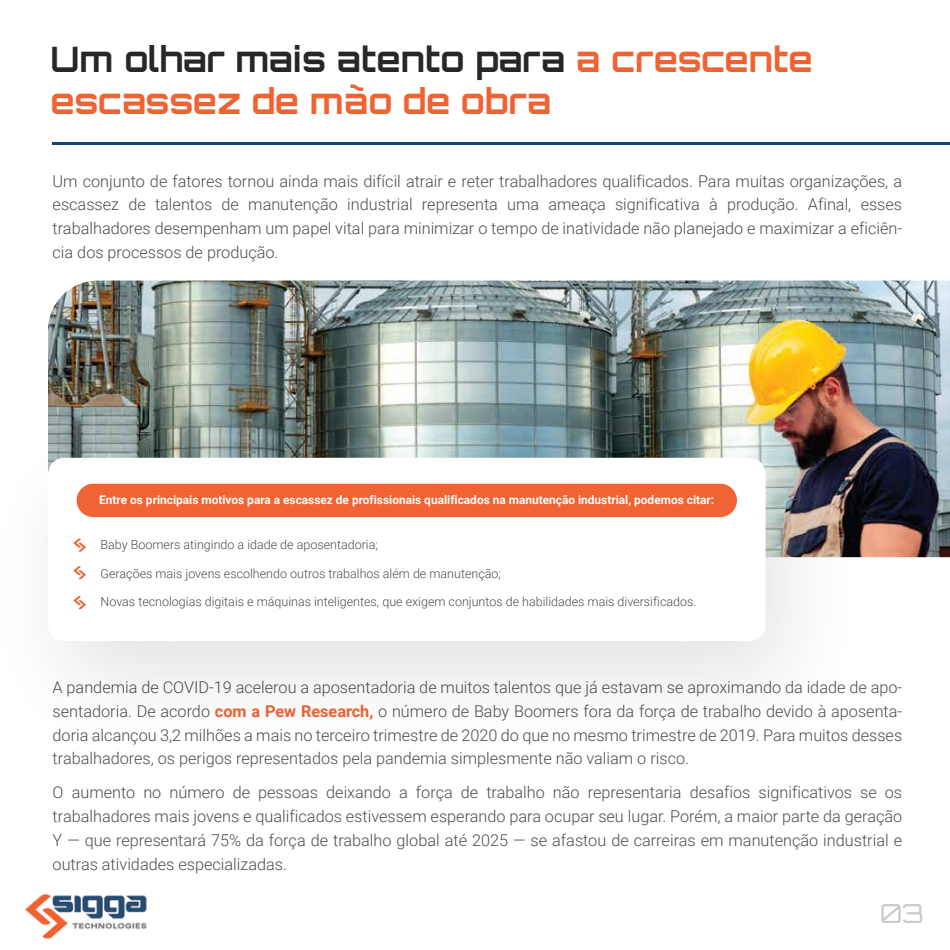
<style>
.page{position:relative;width:950px;height:950px;background:#fff}
.page>*{position:absolute;margin:0;border:0;box-sizing:border-box;transform-origin:0 0}
.t1{font:700 35px/42px "Orbitron";color:#ef6333}
.t2{font:26.25px "Orbitron";color:#c9c9c9}
.t3{font:300 16.25px/23.8px "Roboto";color:#4d4d4d;text-align:justify}
.t4{font:300 12.5px "Roboto";color:#4d4d4d}
.t5{font:700 11.88px "Roboto";color:#fff}
.s1{color:#282727}
.s2{font-weight:700;color:#ef6333}
</style>
<div class="page">
<img style="left:48px;top:280px;width:901px;height:277px">
<hr style="left:53px;top:142px;width:896px;height:3px;background:#144470">
<img style="left:48px;top:385px;width:844px;height:302px">
<div style="left:48px;top:457px;width:717px;height:184px;background:#fff;border-radius:16px"></div>
<div style="left:77px;top:483px;width:659px;height:34px;background:#f06335;border-radius:17px"></div>
<svg style="left:73px;top:538px;width:13px;height:13px"></svg>
<svg style="left:73px;top:566px;width:13px;height:13px"></svg>
<svg style="left:73px;top:596px;width:13px;height:13px"></svg>
<img style="left:25px;top:893px;width:122px;height:47px">
<h1 class="t1" style="left:51px;top:38px;width:763px"><span class="s1">Um olhar mais atento para</span> a crescente escassez de mão de obra</h1>
<p class="t3" style="left:53px;top:168px;width:850px">Um conjunto de fatores tornou ainda mais difícil atrair e reter trabalhadores qualificados. Para muitas organizações, a escassez de talentos de manutenção industrial representa uma ameaça significativa à produção. Afinal, esses trabalhadores desempenham um papel vital para minimizar o tempo de inatividade não planejado e maximizar a eficiên&shy;cia dos processos de produção.</p>
<p class="t5" style="left:99px;top:491px;width:616px">Entre os principais motivos para a escassez de profissionais qualificados na manutenção industrial, podemos citar:</p>
<p class="t4" style="left:100px;top:535px;width:279px">Baby Boomers atingindo a idade de aposentadoria;</p>
<p class="t4" style="left:100px;top:564px;width:402px">Gerações mais jovens escolhendo outros trabalhos além de manutenção;</p>
<p class="t4" style="left:100px;top:593px;width:597px">Novas tecnologias digitais e máquinas inteligentes, que exigem conjuntos de habilidades mais diversificados.</p>
<p class="t3" style="left:53px;top:674px;width:850px">A pandemia de COVID-19 acelerou a aposentadoria de muitos talentos que já estavam se aproximando da idade de apo&shy;sentadoria. De acordo <span class="s2">com a Pew Research,</span> o número de Baby Boomers fora da força de trabalho devido à aposenta&shy;doria alcançou 3,2 milhões a mais no terceiro trimestre de 2020 do que no mesmo trimestre de 2019. Para muitos desses trabalhadores, os perigos representados pela pandemia simplesmente não valiam o risco.</p>
<p class="t3" style="left:53px;top:779px;width:850px">O aumento no número de pessoas deixando a força de trabalho não representaria desafios significativos se os trabalhadores mais jovens e qualificados estivessem esperando para ocupar seu lugar. Porém, a maior parte da geração Y — que representará 75% da força de trabalho global até 2025 — se afastou de carreiras em manutenção industrial e outras atividades especializadas.</p>
<h2 class="t2" style="left:879px;top:897px;width:45px">03</h2>
</div>
